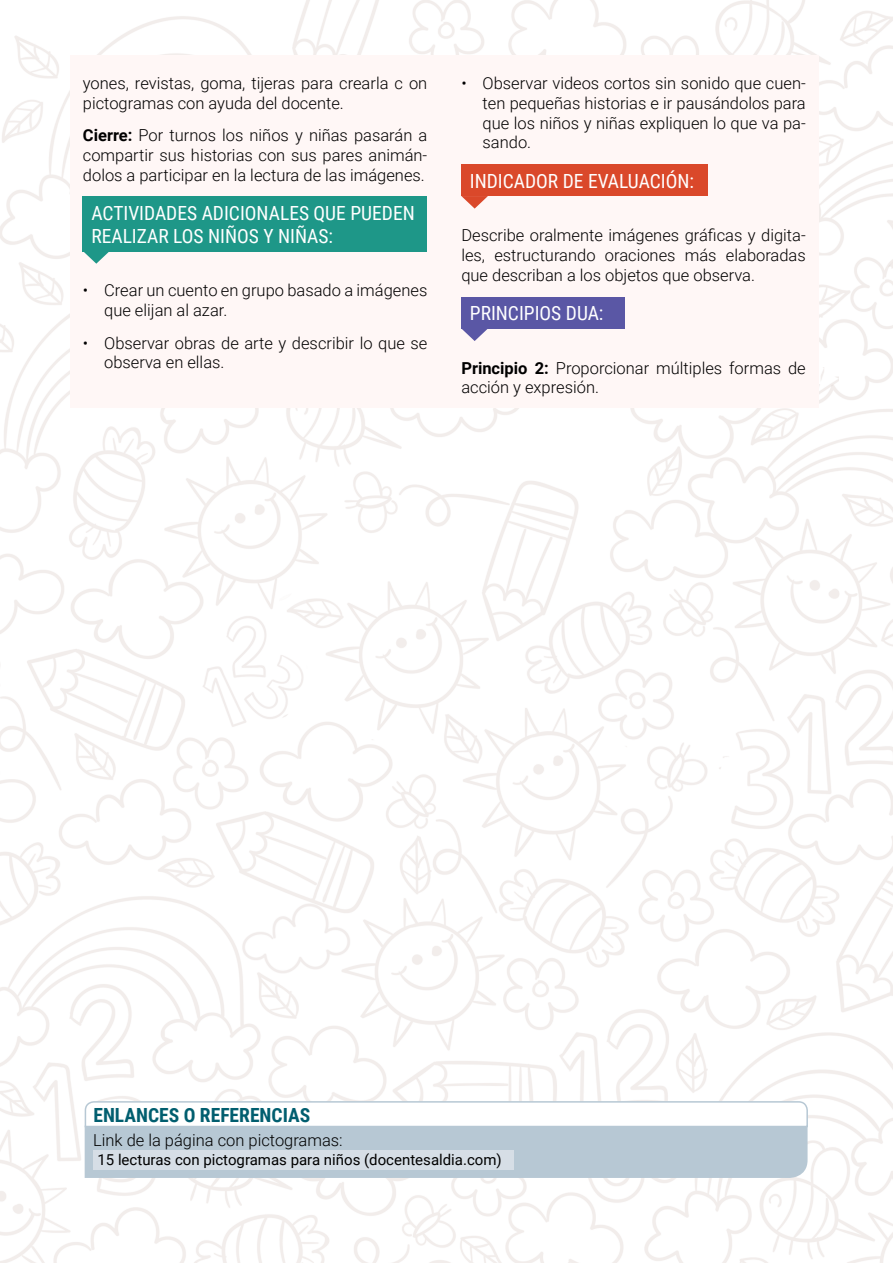
<style>
.page{position:relative;width:893px;height:1263px;background:#fff}
.page>*{position:absolute;margin:0;border:0;box-sizing:border-box;transform-origin:0 0}
.objetivos{font:19.5px/23.4px "Roboto Condensed";color:#fff}
.objetivos-2{font:700 19.5px "Roboto Condensed";color:#015e6f}
.texto{font:300 16.5px/19.8px "Roboto";color:#000}
.objetivos-3{font:300 16.5px "Roboto";color:#000}
.texto-2{font:15px "Roboto";color:#000}
.s1{font-weight:700}
</style>
<div class="page">
<img style="left:0;top:0;width:893px;height:1263px">
<div style="left:70px;top:55px;width:749px;height:353px;background:#fff7f6"></div>
<div style="left:83px;top:197px;width:344px;height:55px;background:#1e9788"></div>
<svg style="left:84px;top:252px;width:25px;height:12px"></svg>
<div style="left:461px;top:164px;width:247px;height:32px;background:#da482a"></div>
<svg style="left:461px;top:196px;width:27px;height:13px"></svg>
<div style="left:461px;top:297px;width:164px;height:31px;background:#5a57a5"></div>
<svg style="left:461px;top:328px;width:27px;height:13px"></svg>
<svg style="left:84px;top:1100px;width:725px;height:78px"></svg>
<p class="texto" style="left:83px;top:73px;width:346px">yones, revistas, goma, tijeras para crearla c on pictogramas con ayuda del docente.</p>
<p class="texto" style="left:83px;top:125px;width:346px;text-align:justify"><span class="s1">Cierre:</span> Por turnos los niños y niñas pasarán a compartir sus historias con sus pares animán&shy;dolos a participar en la lectura de las imágenes.</p>
<p class="objetivos" style="left:91px;top:201px;width:325px">ACTIVIDADES ADICIONALES QUE PUEDEN<br>REALIZAR LOS NIÑOS Y NIÑAS:</p>
<p class="texto" style="left:104px;top:280px;width:325px;text-indent:-21px">• Crear un cuento en grupo basado a imágenes que elijan al azar.</p>
<p class="texto" style="left:104px;top:332px;width:325px;text-indent:-21px">• Observar obras de arte y describir lo que se observa en ellas.</p>
<p class="texto" style="left:483px;top:73px;width:325px;text-align:justify;text-indent:-21px">• Observar videos cortos sin sonido que cuen&shy;ten pequeñas historias e ir pausándolos para que los niños y niñas expliquen lo que va pa&shy;sando.</p>
<p class="objetivos" style="left:470px;top:168px;width:226px">INDICADOR DE EVALUACIÓN:</p>
<p class="texto" style="left:461px;top:225px;width:346px;text-align:justify">Describe oralmente imágenes gráficas y digita&shy;les, estructurando oraciones más elaboradas que describan a los objetos que observa.</p>
<p class="objetivos" style="left:470px;top:301px;width:135px">PRINCIPIOS DUA:</p>
<p class="texto" style="left:461px;top:357px;width:346px"><span class="s1">Principio 2:</span> Proporcionar múltiples formas de acción y expresión.</p>
<p class="objetivos-2" style="left:93px;top:1101px;width:218px">ENLANCES O REFERENCIAS</p>
<p class="objetivos-3" style="left:93px;top:1129px;width:251px">Link de la página con pictogramas:</p>
<p class="texto-2" style="left:97px;top:1149px;width:406px">15 lecturas con pictogramas para niños (docentesaldia.com)</p>
</div>
